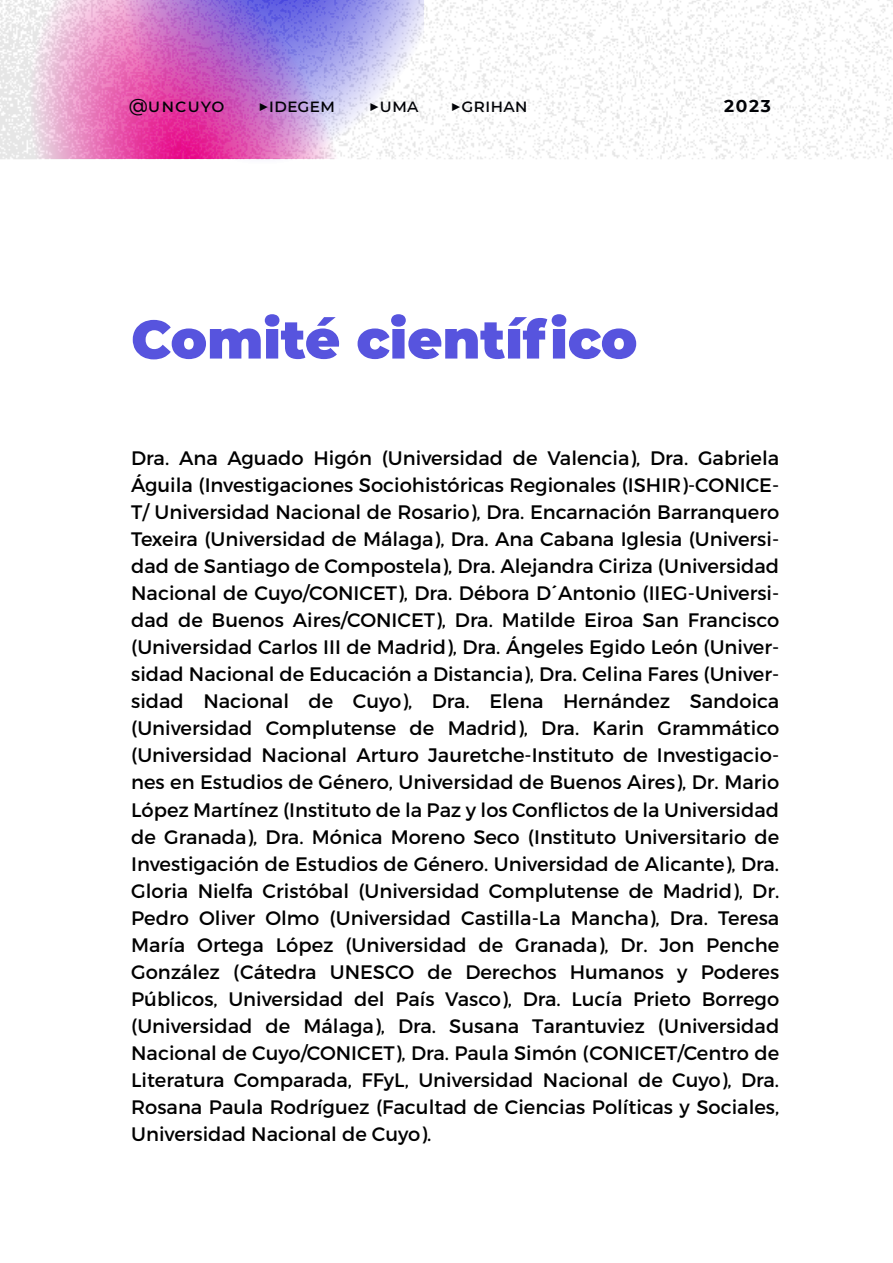
<style>
.page{position:relative;width:893px;height:1263px;background:#fff}
.page>*{position:absolute;margin:0;border:0;box-sizing:border-box;transform-origin:0 0}
.t1{font:900 54px "Montserrat";color:#5754de}
.t2{font:19.5px/27px "Montserrat";color:#000;text-align:justify}
.t3{font:500 18.45px "Montserrat";color:#020307}
.t4{font:700 17.1px "Montserrat";color:#020307}
</style>
<div class="page">
<img style="left:0;top:0;width:869px;height:160px">
<img style="left:869px;top:0;width:24px;height:159px">
<p class="t3" style="left:129px;top:92px;width:97px">@UNCUYO</p>
<p class="t3" style="left:258px;top:92px;width:79px">▶IDEGEM</p>
<p class="t3" style="left:369px;top:92px;width:52px">▶UMA</p>
<p class="t3" style="left:450px;top:92px;width:79px">▶GRIHAN</p>
<p class="t4" style="left:724px;top:93px;width:48px">2023</p>
<h1 class="t1" style="left:131px;top:299px;width:508px">Comité científico</h1>
<p class="t2" style="left:131px;top:445px;width:650px">Dra. Ana Aguado Higón (Universidad de Valencia), Dra. Gabriela Águila (Investigaciones Sociohistóricas Regionales (ISHIR)-CONICE-T/ Universidad Nacional de Rosario), Dra. Encarnación Barranquero Texeira (Universidad de Málaga), Dra. Ana Cabana Iglesia (Universi&shy;dad de Santiago de Compostela), Dra. Alejandra Ciriza (Universidad Nacional de Cuyo/CONICET), Dra. Débora D´Antonio (IIEG-Universi&shy;dad de Buenos Aires/CONICET), Dra. Matilde Eiroa San Francisco (Universidad Carlos III de Madrid), Dra. Ángeles Egido León (Univer&shy;sidad Nacional de Educación a Distancia), Dra. Celina Fares (Univer&shy;sidad Nacional de Cuyo), Dra. Elena Hernández Sandoica (Universidad Complutense de Madrid), Dra. Karin Grammático (Universidad Nacional Arturo Jauretche-Instituto de Investigacio&shy;nes en Estudios de Género, Universidad de Buenos Aires), Dr. Mario López Martínez (Instituto de la Paz y los Conflictos de la Universidad de Granada), Dra. Mónica Moreno Seco (Instituto Universitario de Investigación de Estudios de Género. Universidad de Alicante), Dra.<br>Gloria Nielfa Cristóbal (Universidad Complutense de Madrid), Dr.<br>Pedro Oliver Olmo (Universidad Castilla-La Mancha), Dra. Teresa María Ortega López (Universidad de Granada), Dr. Jon Penche González (Cátedra UNESCO de Derechos Humanos y Poderes Públicos, Universidad del País Vasco), Dra. Lucía Prieto Borrego (Universidad de Málaga), Dra. Susana Tarantuviez (Universidad Nacional de Cuyo/CONICET), Dra. Paula Simón (CONICET/Centro de Literatura Comparada, FFyL, Universidad Nacional de Cuyo), Dra.<br>Rosana Paula Rodríguez (Facultad de Ciencias Políticas y Sociales, Universidad Nacional de Cuyo).</p>
</div>
